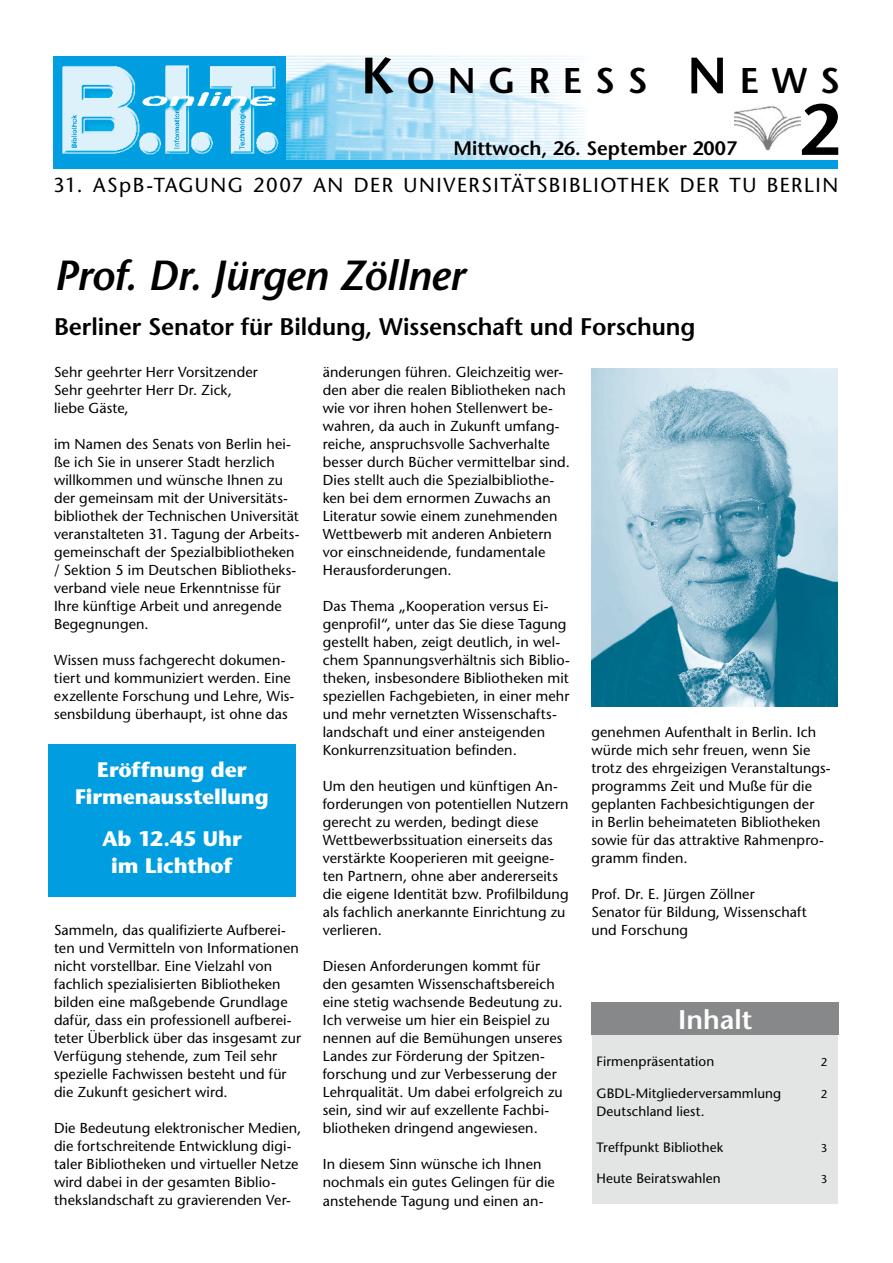
<style>
.page{position:relative;width:893px;height:1263px;background:#fff}
.page>*{position:absolute;margin:0;border:0;box-sizing:border-box;transform-origin:0 0}
.t1{font:600 72px "Stone Sans";color:#000}
.t2{font:italic 600 42px "Stone Sans";letter-spacing:-.015em;color:#000}
.t3{font:600 35.7px "Stone Sans";letter-spacing:.355em;color:#000}
.t4{font:600 27px "Stone Sans";color:#fff}
.t5{font:600 24px "Stone Sans";letter-spacing:-.005em;color:#000}
.t6{font:700 21px/27px "Stone Sans";letter-spacing:-.005em;color:#fff;text-align:center}
.t7{font:20.25px "Stone Sans";letter-spacing:.075em;color:#000}
.t8{font:600 19.5px "Stone Sans";color:#000}
.t9{font:14.4px/18px "Stone Sans";letter-spacing:.01em;color:#000}
.t10{font:13.5px "Stone Sans";letter-spacing:.01em;color:#000}
.t11{font:11.4px "Stone Sans";color:#000}
.s1{font-size:51px}
</style>
<div class="page">
<div style="left:592px;top:1027px;width:246px;height:176px;background:#e3e4e4"></div>
<div style="left:591px;top:1002px;width:248px;height:32px;background:#878889"></div>
<img style="left:272px;top:55px;width:475px;height:106px">
<img style="left:735px;top:105px;width:63px;height:48px">
<div style="left:53px;top:161px;width:785px;height:8px;background:#009ee0"></div>
<img style="left:53px;top:57px;width:232px;height:104px">
<svg style="left:798px;top:116px;width:3px;height:10px"></svg>
<img style="left:591px;top:369px;width:246px;height:337px">
<div style="left:48px;top:744px;width:248px;height:152px;background:#009ee0"></div>
<h3 class="t3" style="left:361px;top:59px;width:481px"><span class="s1">K</span>ongress <span class="s1">N</span> ews</h3>
<h3 class="t8" style="left:453px;top:136px;width:285px">Mittwoch, 26. September 2007</h3>
<h1 class="t1" style="left:799px;top:85px;width:43px">2</h1>
<h3 class="t7" style="left:53px;top:173px;width:484px">31. ASpB-Tag ung 2007 an d er U niversitätsb</h3>
<h3 class="t7" style="left:562px;top:173px;width:278px">iblioth ek der TU Berlin</h3>
<h2 class="t2" style="left:54px;top:249px;width:412px">Prof. Dr. Jürgen Zöllner</h2>
<h3 class="t5" style="left:54px;top:312px;width:643px">Berliner Senator für Bildung, Wissenschaft und Forschung</h3>
<p class="t9" style="left:54px;top:363px;width:206px">Sehr geehrter Herr Vorsitzender<br>Sehr geehrter Herr Dr. Zick, liebe Gäste,</p>
<p class="t9" style="left:54px;top:435px;width:247px">im Namen des Senats von Berlin hei&shy;ße ich Sie in unserer Stadt herzlich willkommen und wünsche I hnen zu der gemeinsam mit der U niversitäts&shy;bibliothek der Technischen U niversität veranstalteten 31. Tagung der Arbeits&shy;gemeinschaft der Spezialbibliotheken / Sektion 5 im Deutschen Bibliotheks&shy;verband viele neue Erkenntnisse für<br>I hre künftige Arbeit und anregende Begegnungen.</p>
<p class="t9" style="left:54px;top:651px;width:242px">Wissen muss fachgerecht dokumen&shy;tiert und kommuniziert werden. Eine exzellente Forschung und Lehre, Wis&shy;sensbildung überhaupt, ist ohne das</p>
<h3 class="t6" style="left:75px;top:756px;width:195px">Eröffnung der<br>Firmenausstellung</h3>
<h3 class="t6" style="left:102px;top:825px;width:141px">Ab 12.45 Uhr im Lichthof</h3>
<p class="t9" style="left:54px;top:921px;width:249px">Sammeln, das qualifizierte Aufberei&shy;ten und Vermitteln von I nformationen nicht vorstellbar. Eine Vielzahl von fachlich spezialisierten Bibliotheken bilden eine maßgebende Grundlage dafür, dass ein professionell aufberei&shy;teter Überblick über das insgesamt zur Verfügung stehende, zum Teil sehr spezielle Fachwissen besteht und für die Zukunft gesichert wird.</p>
<p class="t9" style="left:54px;top:1119px;width:249px">Die Bedeutung elektronischer Medien, die fortschreitende Entwicklung digi&shy;taler Bibliotheken und virtueller Netze wird dabei in der gesamten Biblio&shy;thekslandschaft zu gravierenden Ver-</p>
<p class="t9" style="left:323px;top:363px;width:249px">änderungen führen. Gleichzeitig wer&shy;den aber die realen Bibliotheken nach wie vor ihren hohen Stellenwert be&shy;wahren, da auch in Zukunft umfang&shy;reiche, anspruchsvolle Sachverhalte besser durch Bücher vermittelbar sind.<br>Dies stellt auch die Spezialbibliothe&shy;ken bei dem ernormen Zuwachs an Literatur sowie einem zunehmenden Wettbewerb mit anderen Anbietern vor einschneidende, fundamentale Herausforderungen.</p>
<p class="t9" style="left:323px;top:597px;width:249px">Das Thema „Kooperation versus Ei&shy;genprofil“, unter das Sie diese Tagung gestellt haben, zeigt deutlich, in wel&shy;chem Spannungsverhältnis sich Biblio&shy;theken, insbesondere Bibliotheken mit speziellen Fachgebieten, in einer mehr und mehr vernetzten Wissenschafts&shy;landschaft und einer ansteigenden Konkurrenzsituation befinden.</p>
<p class="t9" style="left:323px;top:777px;width:247px">Um den heutigen und künftigen An&shy;forderungen von potentiellen N utzern gerecht zu werden, bedingt diese Wettbewerbssituation einerseits das verstärkte Kooperieren mit geeigne&shy;ten Partnern, ohne aber andererseits die eigene Identität bzw. Profilbildung als fachlich anerkannte Einrichtung zu verlieren.</p>
<p class="t9" style="left:323px;top:957px;width:242px">Diesen Anforderungen kommt für den gesamten Wissenschaftsbereich eine stetig wachsende Bedeutung zu.<br>Ich verweise um hier ein Beispiel zu nennen auf die Bemühungen unseres Landes zur Förderung der Spitzen&shy;forschung und zur Verbesserung der Lehrqualität. U m dabei erfolgreich zu sein, sind wir auf exzellente Fachbi&shy;bliotheken dringend angewiesen.</p>
<p class="t9" style="left:323px;top:1155px;width:234px">I n diesem Sinn wünsche ich I hnen nochmals ein gutes Gelingen für die anstehende Tagung und einen an-</p>
<p class="t9" style="left:591px;top:722px;width:241px">genehmen Aufenthalt in Berlin. Ich würde mich sehr freuen, wenn Sie trotz des ehrgeizigen Veranstaltungs&shy;programms Zeit und Muße für die geplanten Fachbesichtigungen der<br>in Berlin beheimateten Bibliotheken sowie für das attraktive Rahmenpro&shy;gramm finden.</p>
<p class="t9" style="left:591px;top:884px;width:217px">Prof. Dr. E. Jürgen Zöllner<br>Senator für Bildung, Wissenschaft und Forschung</p>
<h3 class="t4" style="left:678px;top:1003px;width:75px">Inhalt</h3>
<p class="t10" style="left:596px;top:1053px;width:119px">Firmenpräsentation</p>
<p class="t11" style="left:821px;top:1055px;width:8px">2</p>
<p class="t10" style="left:596px;top:1085px;width:186px">GBDL-Mitgliederversammlung</p>
<p class="t11" style="left:821px;top:1087px;width:8px">2</p>
<p class="t10" style="left:596px;top:1103px;width:110px">Deutschland liest.</p>
<p class="t10" style="left:596px;top:1139px;width:128px">Treffpunkt Bibliothek</p>
<p class="t11" style="left:821px;top:1141px;width:8px">3</p>
<p class="t10" style="left:596px;top:1170px;width:126px">Heute Beiratswahlen</p>
<p class="t11" style="left:821px;top:1172px;width:8px">3</p>
</div>
